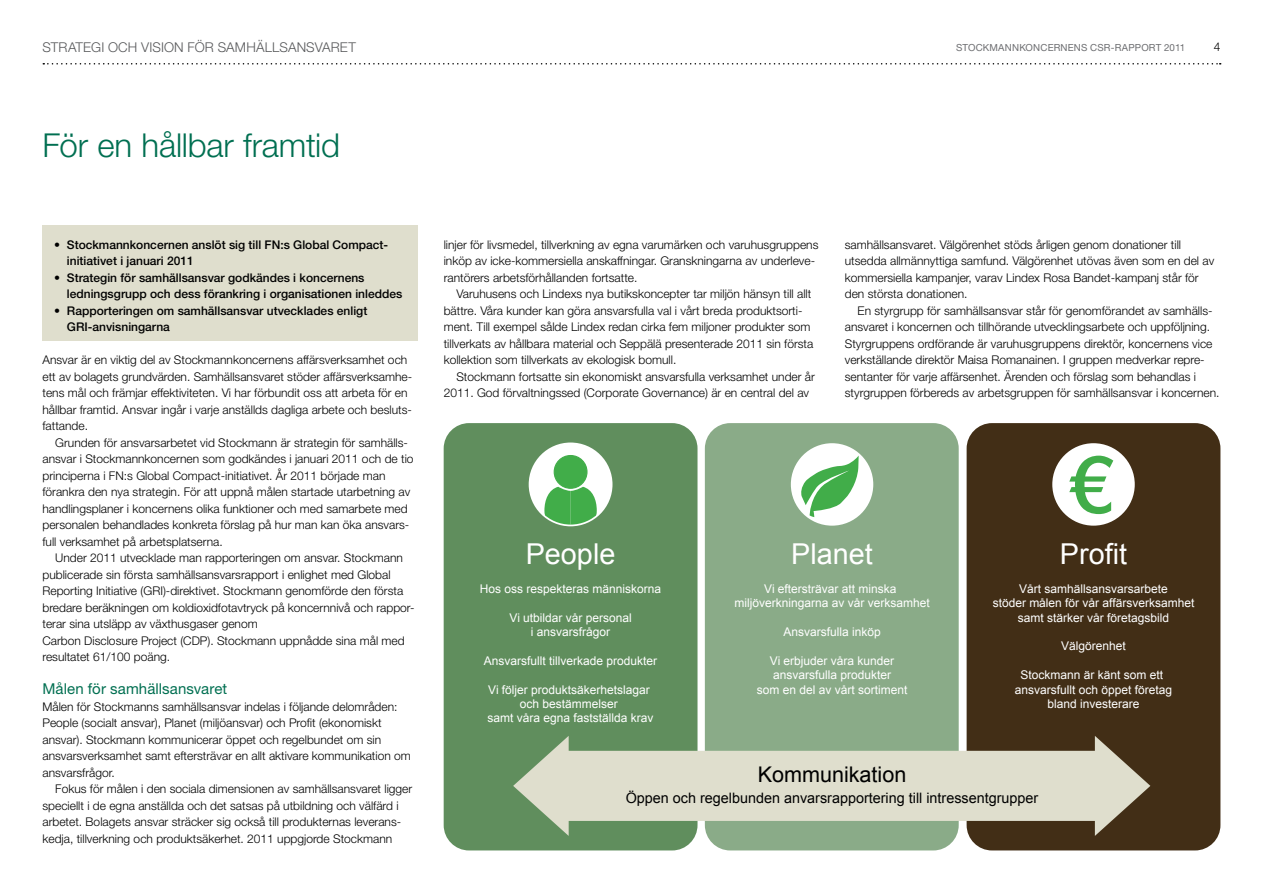
<style>
.page{position:relative;width:1263px;height:893px;background:#fff}
.page>*{position:absolute;margin:0;border:0;box-sizing:border-box;transform-origin:0 0}
.t1{font:300 33px "Helvetica Neue LT Pro";letter-spacing:-.005em;color:#006f51}
.t2{font:28.8px "Arial";color:#fff}
.t3{font:21.6px "Arial";color:#000}
.t4{font:15px "Helvetica Neue LT Pro";letter-spacing:.005em;color:#006f51}
.t5{font:14.4px "Arial";color:#000}
.t6{font:300 13.5px "Helvetica Neue LT Pro";color:#58595b}
.t7{font:300 12px/16.5px "Helvetica Neue LT Pro";color:#000}
.t8{font:12px/14.4px "Arial";color:#fff;text-align:center}
.t9{font:500 12px/16.5px "Helvetica Neue LT Pro";color:#000}
.t10{font:9.75px "Helvetica Neue LT Pro";letter-spacing:.02em;color:#6d6e71}
</style>
<div class="page">
<svg style="left:43px;top:63px;width:1178px;height:2px"></svg>
<div style="left:705px;top:423px;width:254px;height:427px;background:#8aab88;border-radius:25px"></div>
<div style="left:966px;top:423px;width:254px;height:427px;background:#422e16;border-radius:25px"></div>
<div style="left:444px;top:423px;width:253px;height:427px;background:#608e5d;border-radius:25px"></div>
<svg style="left:513px;top:736px;width:637px;height:100px;fill:#dfdecd"></svg>
<svg style="left:529px;top:442px;width:83px;height:84px"></svg>
<div style="left:791px;top:443px;width:82px;height:83px;background:#fff;border-radius:50%"></div>
<svg style="left:801px;top:455px;width:58px;height:62px"></svg>
<div style="left:1052px;top:443px;width:83px;height:83px;background:#fff;border-radius:50%"></div>
<svg style="left:1069px;top:456px;width:44px;height:58px"></svg>
<div style="left:43px;top:225px;width:375px;height:116px;background:#dfdecd"></div>
<p class="t6" style="left:43px;top:39px;width:9px">strategi</p>
<p class="t6" style="left:108px;top:39px;width:11px">och</p>
<p class="t6" style="left:141px;top:39px;width:8px">vision</p>
<p class="t6" style="left:188px;top:39px;width:41px">för samh</p>
<p class="t6" style="left:256px;top:39px;width:11px">ällsansvaret</p>
<p class="t10" style="left:956px;top:42px;width:231px">STOCKMANNKONCERNENS CSR-RAPPORT 2011</p>
<p class="t7" style="left:1214px;top:38px;width:8px">4</p>
<h1 class="t1" style="left:43px;top:125px;width:299px">För en hållbar framtid</h1>
<p class="t9" style="left:67px;top:236px;width:323px;text-indent:-13px">• Stockmannkoncernen anslöt sig till FN:s Global Compact&shy;initiativet i januari 2011</p>
<p class="t9" style="left:67px;top:269px;width:337px;text-indent:-13px">• Strategin för samhällsansvar godkändes i koncernens ledningsgrupp och dess förankring i organisationen inleddes</p>
<p class="t9" style="left:67px;top:302px;width:302px;text-indent:-13px">• Rapporteringen om samhällsansvar utvecklades enligt<br>GRI-anvisningarna</p>
<p class="t7" style="left:43px;top:351px;width:371px">Ansvar är en viktig del av Stockmannkoncernens affärsverksamhet och ett av bolagets grundvärden. Samhällsansvaret stöder affärsverksamhe&shy;tens mål och främjar effektiviteten. Vi har förbundit oss att arbeta för en hållbar framtid. Ansvar ingår i varje anställds dagliga arbete och besluts&shy;fattande.</p>
<p class="t7" style="left:43px;top:434px;width:373px;text-indent:13px">Grunden för ansvarsarbetet vid Stockmann är strategin för samhälls&shy;ansvar i Stockmannkoncernen som godkändes i januari 2011 och de tio principerna i FN:s Global Compact-initiativet. År 2011 började man förankra den nya strategin. För att uppnå målen startade utarbetning av handlingsplaner i koncernens olika funktioner och med samarbete med personalen behandlades konkreta förslag på hur man kan öka ansvars&shy;full verksamhet på arbetsplatserna.</p>
<p class="t7" style="left:43px;top:549px;width:373px;text-indent:13px">Under 2011 utvecklade man rapporteringen om ansvar. Stockmann publicerade sin första samhällsansvarsrapport i enlighet med Global Reporting Initiative (GRI)-direktivet. Stockmann genomförde den första bredare beräkningen om koldioxidfotavtryck på koncernnivå och rappor&shy;terar sina utsläpp av växthusgaser genom<br>Carbon Disclosure Project (CDP). Stockmann uppnådde sina mål med resultatet 61/100 poäng.</p>
<p class="t4" style="left:43px;top:679px;width:186px">Målen för samhällsansvaret</p>
<p class="t7" style="left:43px;top:698px;width:370px">Målen för Stockmanns samhällsansvar indelas i följande delområden:<br>People (socialt ansvar), Planet (miljöansvar) och Profit (ekonomiskt ansvar). Stockmann kommunicerar öppet och regelbundet om sin ansvarsverksamhet samt eftersträvar en allt aktivare kommunikation om ansvarsfrågor.</p>
<p class="t7" style="left:43px;top:780px;width:371px;text-indent:13px">Fokus för målen i den sociala dimensionen av samhällsansvaret ligger speciellt i de egna anställda och det satsas på utbildning och välfärd i arbetet. Bolagets ansvar sträcker sig också till produkternas leverans&shy;kedja, tillverkning och produktsäkerhet. 2011 uppgjorde Stockmann</p>
<p class="t7" style="left:444px;top:236px;width:376px">linjer för livsmedel, tillverkning av egna varumärken och varuhusgruppens inköp av icke-kommersiella anskaffningar. Granskningarna av underleve&shy;rantörers arbetsförhållanden fortsatte.</p>
<p class="t7" style="left:444px;top:285px;width:371px;text-indent:13px">Varuhusens och Lindexs nya butikskoncepter tar miljön hänsyn till allt bättre. Våra kunder kan göra ansvarsfulla val i vårt breda produktsorti&shy;ment. Till exempel sålde Lindex redan cirka fem miljoner produkter som tillverkats av hållbara material och Seppälä presenterade 2011 sin första kollektion som tillverkats av ekologisk bomull.</p>
<p class="t7" style="left:444px;top:368px;width:373px;text-indent:13px">Stockmann fortsatte sin ekonomiskt ansvarsfulla verksamhet under år<br>2011. God förvaltningssed (Corporate Governance) är en central del av</p>
<p class="t7" style="left:845px;top:236px;width:371px">samhällsansvaret. Välgörenhet stöds årligen genom donationer till utsedda allmännyttiga samfund. Välgörenhet utövas även som en del av kommersiella kampanjer, varav Lindex Rosa Bandet-kampanj står för den största donationen.</p>
<p class="t7" style="left:845px;top:302px;width:376px;text-indent:13px">En styrgrupp för samhällsansvar står för genomförandet av samhälls&shy;ansvaret i koncernen och tillhörande utvecklingsarbete och uppföljning.<br>Styrgruppens ordförande är varuhusgruppens direktör, koncernens vice verkställande direktör Maisa Romanainen. I gruppen medverkar repre&shy;sentanter för varje affärsenhet. Ärenden och förslag som behandlas i styrgruppen förbereds av arbetsgruppen för samhällsansvar i koncernen.</p>
<h2 class="t2" style="left:526px;top:537px;width:91px">People</h2>
<p class="t8" style="left:480px;top:581px;width:183px">Hos oss respekteras människorna</p>
<p class="t8" style="left:509px;top:610px;width:124px">Vi utbildar vår personal i ansvarsfrågor</p>
<p class="t8" style="left:484px;top:653px;width:175px">Ansvarsfullt tillverkade produkter</p>
<p class="t8" style="left:488px;top:682px;width:167px">Vi följer produktsäkerhetslagar och bestämmelser<br>samt våra egna fastställda krav</p>
<h2 class="t2" style="left:791px;top:537px;width:83px">Planet</h2>
<p class="t8" style="left:734px;top:581px;width:197px">Vi eftersträvar att minska miljöverkningarna av vår verksamhet</p>
<p class="t8" style="left:783px;top:625px;width:99px">Ansvarsfulla inköp</p>
<p class="t8" style="left:757px;top:653px;width:152px">Vi erbjuder våra kunder ansvarsfulla produkter<br>som en del av vårt sortiment</p>
<h3 class="t3" style="left:758px;top:763px;width:150px">Kommunikation</h3>
<h2 class="t2" style="left:1060px;top:537px;width:69px">Profit</h2>
<p class="t8" style="left:993px;top:581px;width:203px">Vårt samhällsansvarsarbete<br>stöder målen för vår affärsverksamhet samt stärker vår företagsbild</p>
<p class="t8" style="left:1061px;top:639px;width:66px">Välgörenhet</p>
<p class="t8" style="left:1015px;top:668px;width:159px">Stockmann är känt som ett ansvarsfullt och öppet företag bland investerare</p>
<p class="t5" style="left:626px;top:790px;width:414px">Öppen och regelbunden anvarsrapportering till intressentgrupper</p>
</div>
